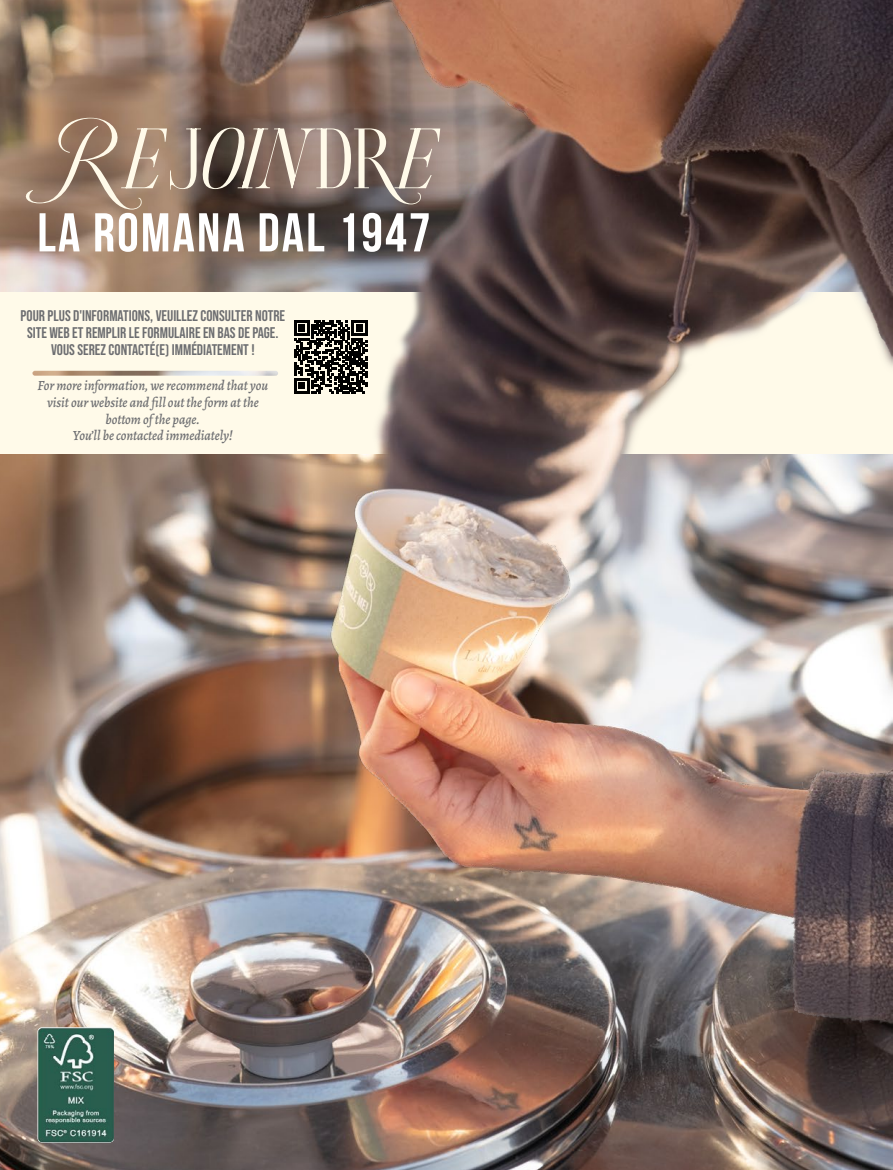
<style>
.page{position:relative;width:893px;height:1170px;background:#fff}
.page>*{position:absolute;margin:0;border:0;box-sizing:border-box;transform-origin:0 0}
.t1{font:85.2px "Androgy";color:#fffae9}
.testo_corrente{font:700 15.45px/16.8px "Bebas Neue Pro";color:#6d6e71;text-align:center}
.testo_corrente-2{font:italic 500 14.1px/16.8px "Alegreya";color:#6d6e71;text-align:center;scale:.96 1}
</style>
<div class="page">
<img style="left:0;top:0;width:323px;height:1169px">
<div style="left:0;top:292px;width:893px;height:162px;background:#fffae9"></div>
<div style="left:20px;top:117px;width:433px;height:111px;background:#6d6e71;opacity:.3"></div>
<svg style="left:294px;top:320px;width:29px;height:73px"></svg>
<img style="left:323px;top:0;width:570px;height:1169px">
<img style="left:32px;top:371px;width:246px;height:4px;border-radius:2px">
<img style="left:38px;top:1027px;width:76px;height:115px">
<svg style="left:40px;top:213px;width:389px;height:39px"></svg>
<p class="t1" style="left:57px;top:109px;width:385px">Rejoindre</p>
<p class="testo_corrente" style="left:21px;top:307px;width:266px">POUR PLUS D'INFORMATIONS, VEUILLEZ CONSULTER NOTRE<br>SITE WEB ET REMPLIR LE FORMULAIRE EN BAS DE PAGE.<br>VOUS SEREZ CONTACTÉ(E) IMMÉDIATEMENT !</p>
<p class="testo_corrente-2" style="left:38px;top:376px;width:242px">For more information, we recommend that you visit our website and fill out the form at the bottom of the page.<br>You’ll be contacted immediately!</p>
</div>
